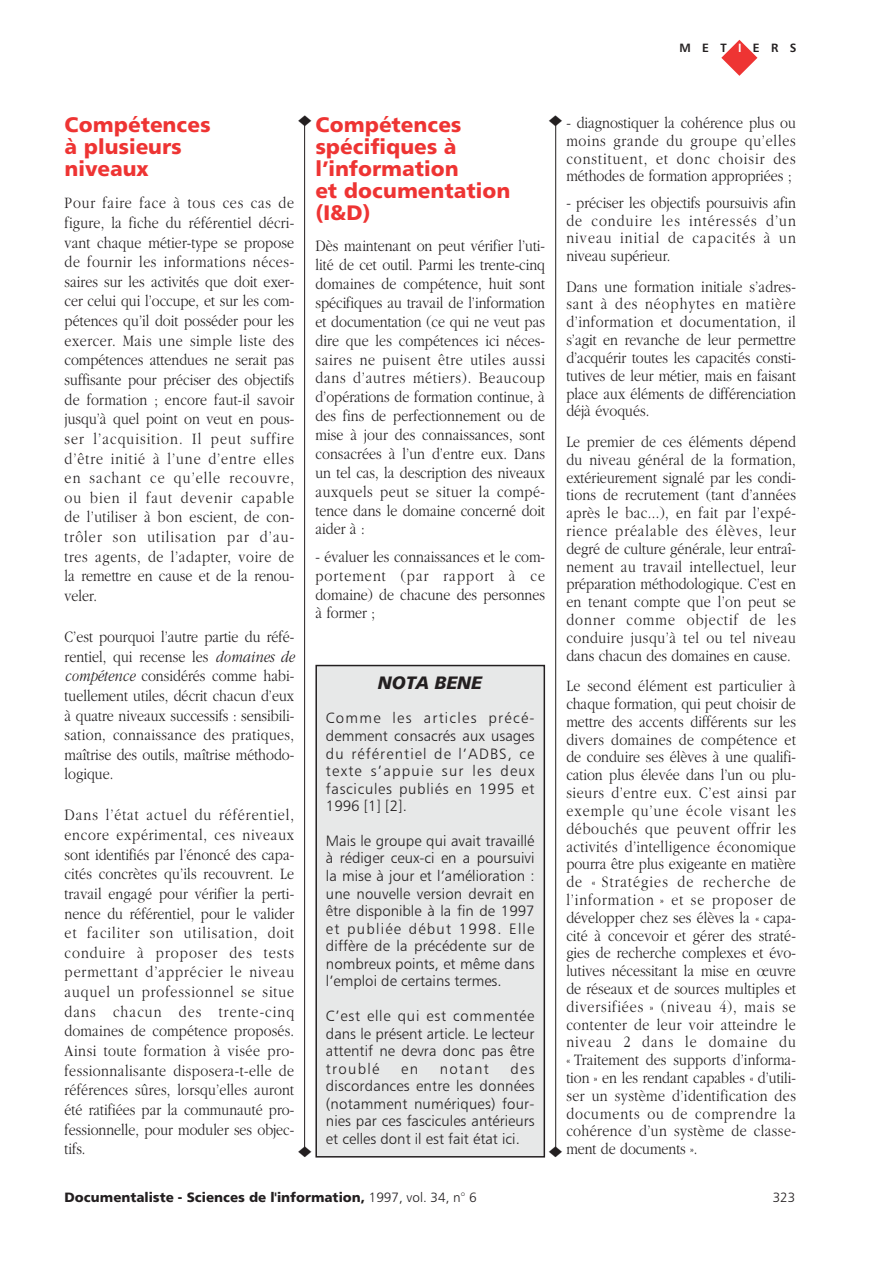
<style>
.page{position:relative;width:891px;height:1263px;background:#fff}
.page>*{position:absolute;margin:0;border:0;box-sizing:border-box;transform-origin:0 0}
.t1{font:21px/21.9px "Humanist 777 BT Black B";color:#ee3433}
.t2{font:18px "Humanist 777 BT Black Italic B";color:#231f20}
.t3{font:300 16.5px/17.9px "Garamond";color:#231f20;text-align:justify;scale:.85 1}
.t4{font:15px/17.5px "Humanist 777 BT Light B";color:#231f20;text-align:justify}
.t5{font:13.5px "Humanist 777 BT Black B";color:#231f20}
.t6{font:13.5px "Humanist 777 BT Light B";color:#231f20}
.t7{font:12px "Humanist 777 BT Bold B";letter-spacing:.95em;color:#231f20}
.s1{color:#fff}
.s2{font-style:italic}
.s3{font-family:"Humanist 777 BT Light B"}
</style>
<div class="page">
<svg style="left:721px;top:40px;width:36px;height:36px"></svg>
<div style="left:316px;top:666px;width:228px;height:491px;background:#e7e8e8"></div>
<div style="left:315px;top:665px;width:230px;height:493px;border:2px solid #231f20"></div>
<hr style="left:304px;top:121px;width:1px;height:1035px;background:#231f20">
<hr style="left:555px;top:121px;width:1px;height:1035px;background:#231f20">
<svg style="left:304px;top:120px;width:2px;height:6px"></svg>
<svg style="left:304px;top:1146px;width:2px;height:11px"></svg>
<svg style="left:555px;top:120px;width:2px;height:6px"></svg>
<svg style="left:555px;top:1146px;width:2px;height:11px"></svg>
<p class="t7" style="left:679px;top:42px;width:119px">MET<span class="s1">I</span>ERS</p>
<p class="t1" style="left:65px;top:115px;width:147px">Compétences à plusieurs niveaux</p>
<p class="t3" style="left:65px;top:194px;width:272px;line-height:19.6px">Pour faire face à tous ces cas de figure, la fiche du référentiel décri&shy;vant chaque métier-type se propose de fournir les informations néces&shy;saires sur les activités que doit exer&shy;cer celui qui l’occupe, et sur les com&shy;pétences qu’il doit posséder pour les exercer. Mais une simple liste des compétences attendues ne serait pas suffisante pour préciser des objectifs de formation ; encore faut-il savoir jusqu’à quel point on veut en pous&shy;ser l’acquisition. Il peut suffire d’être initié à l’une d’entre elles en sachant ce qu’elle recouvre, ou bien il faut devenir capable de l’utiliser à bon escient, de con&shy;trôler son utilisation par d’au&shy;tres agents, de l’adapter, voire de la remettre en cause et de la renou&shy;veler.</p>
<p class="t3" style="left:65px;top:628px;width:272px;line-height:19.6px">C’est pourquoi l’autre partie du réfé&shy;rentiel, qui recense les <span class="s2">domaines de compétence</span> considérés comme habi&shy;tuellement utiles, décrit chacun d’eux à quatre niveaux successifs : sensibili&shy;sation, connaissance des pratiques, maîtrise des outils, maîtrise méthodo&shy;logique.</p>
<p class="t3" style="left:65px;top:807px;width:272px;line-height:19.6px">Dans l’état actuel du référentiel, encore expérimental, ces niveaux sont identifiés par l’énoncé des capa&shy;cités concrètes qu’ils recouvrent. Le travail engagé pour vérifier la perti&shy;nence du référentiel, pour le valider et faciliter son utilisation, doit conduire à proposer des tests permettant d’apprécier le niveau auquel un professionnel se situe dans chacun des trente-cinq domaines de compétence proposés.<br>Ainsi toute formation à visée pro&shy;fessionnalisante disposera-t-elle de références sûres, lorsqu’elles auront été ratifiées par la communauté pro&shy;fessionnelle, pour moduler ses objec&shy;tifs.</p>
<p class="t1" style="left:315px;top:115px;width:196px">Compétences spécifiques à l’information<br>et documentation (I&amp;D)</p>
<p class="t3" style="left:315px;top:238px;width:272px;line-height:18.9px">Dès maintenant on peut vérifier l’uti&shy;lité de cet outil. Parmi les trente-cinq domaines de compétence, huit sont spécifiques au travail de l’information et documentation (ce qui ne veut pas dire que les compétences ici néces&shy;saires ne puisent être utiles aussi dans d’autres métiers). Beaucoup d’opérations de formation continue, à des fins de perfectionnement ou de mise à jour des connaissances, sont consacrées à l’un d’entre eux. Dans un tel cas, la description des niveaux auxquels peut se situer la compé&shy;tence dans le domaine concerné doit aider à :</p>
<p class="t3" style="left:315px;top:548px;width:272px;line-height:18.9px">- évaluer les connaissances et le com&shy;portement (par rapport à ce domaine) de chacune des personnes à former ;</p>
<p class="t2" style="left:378px;top:675px;width:106px">NOTA BENE</p>
<p class="t4" style="left:326px;top:710px;width:210px">Comme les articles précé&shy;demment consacrés aux usages du référentiel de l’ADBS, ce texte s’appuie sur les deux fascicules publiés en 1995 et 1996 [1] [2].</p>
<p class="t4" style="left:326px;top:833px;width:210px">Mais le groupe qui avait travaillé à rédiger ceux-ci en a poursuivi la mise à jour et l’amélioration : une nouvelle version devrait en être disponible à la fin de 1997 et publiée début 1998. Elle diffère de la précédente sur de nombreux points, et même dans l’emploi de certains termes.</p>
<p class="t4" style="left:326px;top:1008px;width:210px">C’est elle qui est commentée dans le présent article. Le lecteur attentif ne devra donc pas être troublé</p>
<p class="t4" style="left:326px;top:1060px;width:210px;text-indent:185px">des discordances entre les données (notamment numériques) four&shy;nies par ces fascicules antérieurs et celles dont il est fait état ici.</p>
<p class="t4" style="left:401px;top:1060px;width:18px">en</p>
<p class="t4" style="left:440px;top:1060px;width:50px">notant</p>
<p class="t5" style="left:65px;top:1192px;width:414px">Documentaliste - Sciences de l'information, <span class="s3">1997, vol. 34, n° 6</span></p>
<p class="t3" style="left:566px;top:115px;width:272px">- diagnostiquer la cohérence plus ou moins grande du groupe qu’elles constituent, et donc choisir des méthodes de formation appropriées ;</p>
<p class="t3" style="left:566px;top:195px;width:272px">- préciser les objectifs poursuivis afin de conduire les intéressés d’un niveau initial de capacités à un niveau supérieur.</p>
<p class="t3" style="left:566px;top:279px;width:272px">Dans une formation initiale s’adres&shy;sant à des néophytes en matière d’information et documentation, il s’agit en revanche de leur permettre d’acquérir toutes les capacités consti&shy;tutives de leur métier, mais en faisant place aux éléments de différenciation déjà évoqués.</p>
<p class="t3" style="left:566px;top:434px;width:272px">Le premier de ces éléments dépend du niveau général de la formation, extérieurement signalé par les condi&shy;tions de recrutement (tant d’années après le bac...), en fait par l’expé&shy;rience préalable des élèves, leur degré de culture générale, leur entraî&shy;nement au travail intellectuel, leur préparation méthodologique. C’est en en tenant compte que l’on peut se donner comme objectif de les conduire jusqu’à tel ou tel niveau dans chacun des domaines en cause.</p>
<p class="t3" style="left:566px;top:678px;width:272px">Le second élément est particulier à chaque formation, qui peut choisir de mettre des accents différents sur les divers domaines de compétence et de conduire ses élèves à une qualifi&shy;cation plus élevée dans l’un ou plu&shy;sieurs d’entre eux. C’est ainsi par exemple qu’une école visant les débouchés que peuvent offrir les activités d’intelligence économique pourra être plus exigeante en matière de « Stratégies de recherche de l’information » et se proposer de développer chez ses élèves la « capa&shy;cité à concevoir et gérer des straté&shy;gies de recherche complexes et évo&shy;lutives nécessitant la mise en œuvre de réseaux et de sources multiples et diversifiées » (niveau 4), mais se contenter de leur voir atteindre le niveau 2 dans le domaine du « Traitement des supports d’informa&shy;tion » en les rendant capables « d’utili&shy;ser un système d’identification des documents ou de comprendre la cohérence d’un système de classe&shy;ment de documents ».</p>
<p class="t6" style="left:773px;top:1192px;width:24px">323</p>
</div>
